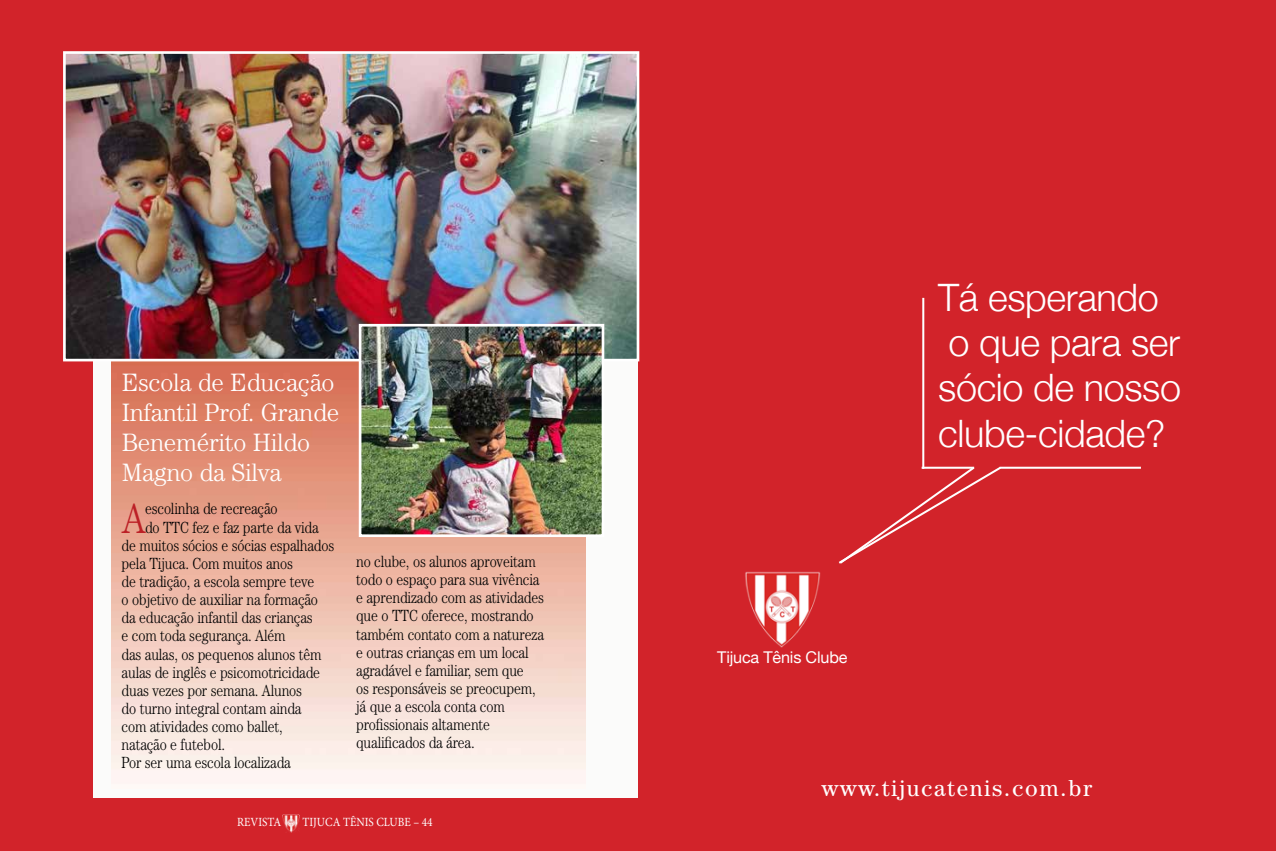
<style>
.page{position:relative;width:1276px;height:851px;background:#fff}
.page>*{position:absolute;margin:0;border:0;box-sizing:border-box;transform-origin:0 0}
.t1{font:300 42.75px "Century IT Cby BT";color:#bc2026;scale:.85 1}
.t2{font:300 37.75px/45.4px "Helvetica Neue";letter-spacing:-.01em;color:#fff}
.t3{font:300 25.25px/30px "Century IT Cby BT";letter-spacing:-.01em;color:#fff}
.t4{font:23.25px "Century IT Cby BT";letter-spacing:.07em;color:#fff}
.t5{font:300 16.25px/18.1px "Century IT Cby BT";letter-spacing:-.01em;color:#000;scale:.85 1}
.t6{font:16.12px "Helvetica Neue";letter-spacing:-.01em;color:#fff}
.t7{font:12.5px "Minion Pro";color:#fff;scale:.9 1}
</style>
<div class="page">
<div style="left:0;top:0;width:1276px;height:850px;background:#d2232a"></div>
<div style="left:94px;top:165px;width:544px;height:632px;background:#fbfbfa"></div>
<img style="left:112px;top:361px;width:473px;height:408px">
<hr style="left:922px;top:298px;width:2px;height:171px;background:#fff">
<hr style="left:999px;top:466px;width:142px;height:2px;background:#fff">
<svg style="left:839px;top:465px;width:164px;height:99px"></svg>
<img style="left:745px;top:571px;width:76px;height:77px">
<img style="left:67px;top:55px;width:568px;height:302px">
<div style="left:63px;top:51px;width:576px;height:310px;border:3px solid #fff"></div>
<img style="left:363px;top:328px;width:237px;height:205px">
<div style="left:359px;top:324px;width:245px;height:213px;border:3px solid #fff"></div>
<img style="left:282px;top:814px;width:18px;height:18px">
<h3 class="t3" style="left:122px;top:366px;width:219px">Escola de Educação<br>Infantil Prof. Grande<br>Benemérito Hildo<br>Magno da Silva</h3>
<h1 class="t1" style="left:122px;top:491px;width:29px">A</h1>
<p class="t5" style="left:145px;top:499px;width:157px">escolinha de recreação</p>
<p class="t5" style="left:145px;top:517px;width:206px">do TTC fez e faz parte da vida</p>
<p class="t5" style="left:122px;top:535px;width:251px">de muitos sócios e sócias espalhados</p>
<p class="t5" style="left:122px;top:554px;width:203px">pela Tijuca. Com muitos anos</p>
<p class="t5" style="left:122px;top:572px;width:228px">de tradição, a escola sempre teve</p>
<p class="t5" style="left:122px;top:590px;width:232px">o objetivo de auxiliar na formação</p>
<p class="t5" style="left:122px;top:608px;width:226px">da educação infantil das crianças</p>
<p class="t5" style="left:122px;top:626px;width:194px">e com toda segurança. Além</p>
<p class="t5" style="left:122px;top:644px;width:237px">das aulas, os pequenos alunos têm</p>
<p class="t5" style="left:122px;top:662px;width:235px">aulas de inglês e psicomotricidade</p>
<p class="t5" style="left:122px;top:680px;width:214px">duas vezes por semana. Alunos</p>
<p class="t5" style="left:122px;top:699px;width:213px">do turno integral contam ainda</p>
<p class="t5" style="left:122px;top:717px;width:191px">com atividades como ballet,</p>
<p class="t5" style="left:122px;top:735px;width:123px">natação e futebol.</p>
<p class="t5" style="left:122px;top:753px;width:200px">Por ser uma escola localizada</p>
<p class="t5" style="left:356px;top:552px;width:222px">no clube, os alunos aproveitam todo o espaço para sua vivência e aprendizado com as atividades que o TTC oferece, mostrando também contato com a natureza e outras crianças em um local agradável e familiar, sem que<br>os responsáveis se preocupem, já que a escola conta com profissionais altamente qualificados da área.</p>
<p class="t7" style="left:237px;top:813px;width:50px">REVISTA</p>
<p class="t7" style="left:302px;top:813px;width:146px">TIJUCA TÊNIS CLUBE – 44</p>
<p class="t6" style="left:717px;top:645px;width:132px">Tijuca Tênis Clube</p>
<h2 class="t2" style="left:938px;top:272px;width:244px">Tá esperando o que para ser sócio de nosso clube-cidade?</h2>
<h3 class="t4" style="left:822px;top:773px;width:272px">www.tijucatenis.com.br</h3>
</div>
